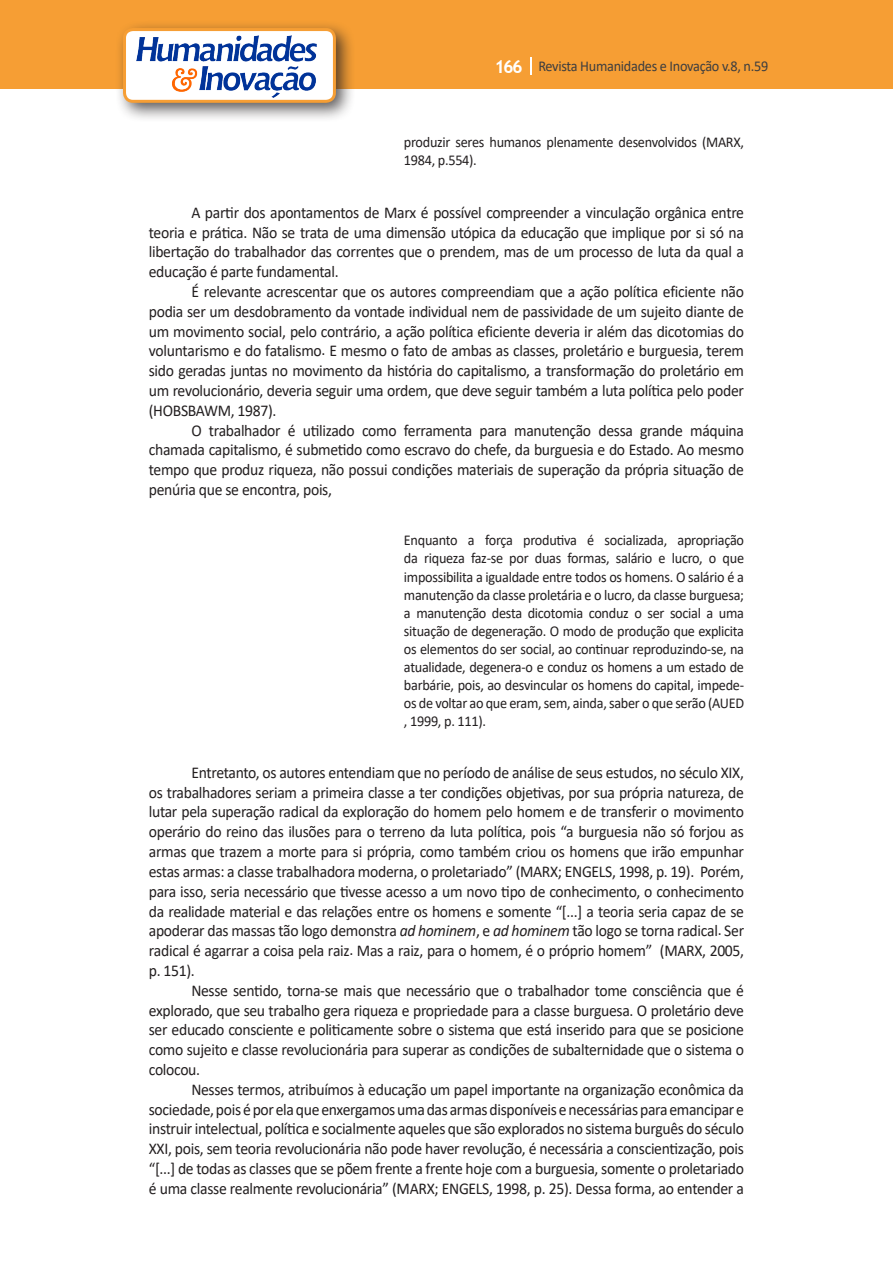
<style>
.page{position:relative;width:893px;height:1263px;background:#fff}
.page>*{position:absolute;margin:0;border:0;box-sizing:border-box;transform-origin:0 0}
.texto{font:16.5px/19.8px "Calibri";letter-spacing:-.02em;color:#231f20;text-align:justify;scale:.95 1}
.citacao{font:15px/18px "Calibri";letter-spacing:-.02em;color:#231f20;scale:.95 1}
.t1{font:15px "Calibri";letter-spacing:-.02em;color:#3e3e3f;scale:.95 1}
.s1{font-family:"Trebuchet MS";font-weight:700;font-size:18px;color:#fff}
.s2{font-style:italic}
</style>
<div class="page">
<div style="left:0;top:0;width:893px;height:88px;background:#f69e34"></div>
<svg style="left:530px;top:57px;width:2px;height:18px"></svg>
<div style="left:115px;top:20px;width:241px;height:103px;background:#231f20;opacity:.75"></div>
<div style="left:125px;top:30px;width:209px;height:71px;background:#fff;border-radius:9px"></div>
<div style="left:123px;top:28px;width:213px;height:75px;border:3px solid #f69e34;border-radius:9px"></div>
<img style="left:136px;top:36px;width:181px;height:61px">
<p class="t1" style="left:495px;top:56px;width:290px"><span class="s1">166</span> Revista Humanidades e Inovação v.8, n.59</p>
<p class="citacao" style="left:404px;top:133px;width:360px">produzir seres humanos plenamente desenvolvidos (MARX,<br>1984, p.554).</p>
<p class="texto" style="left:149px;top:202px;width:628px;text-indent:43px">A partir dos apontamentos de Marx é possível compreender a vinculação orgânica entre teoria e prática. Não se trata de uma dimensão utópica da educação que implique por si só na libertação do trabalhador das correntes que o prendem, mas de um processo de luta da qual a educação é parte fundamental.</p>
<p class="texto" style="left:149px;top:281px;width:628px;text-indent:43px">É relevante acrescentar que os autores compreendiam que a ação política eficiente não podia ser um desdobramento da vontade individual nem de passividade de um sujeito diante de um movimento social, pelo contrário, a ação política eficiente deveria ir além das dicotomias do voluntarismo e do fatalismo. E mesmo o fato de ambas as classes, proletário e burguesia, terem sido geradas juntas no movimento da história do capitalismo, a transformação do proletário em um revolucionário, deveria seguir uma ordem, que deve seguir também a luta política pelo poder (HOBSBAWM, 1987).</p>
<p class="texto" style="left:149px;top:420px;width:628px;text-indent:43px">O trabalhador é utilizado como ferramenta para manutenção dessa grande máquina chamada capitalismo, é submetido como escravo do chefe, da burguesia e do Estado. Ao mesmo tempo que produz riqueza, não possui condições materiais de superação da própria situação de penúria que se encontra, pois,</p>
<p class="citacao" style="left:404px;top:531px;width:360px;text-align:justify">Enquanto a força produtiva é socializada, apropriação da riqueza faz-se por duas formas, salário e lucro, o que impossibilita a igualdade entre todos os homens. O salário é a manutenção da classe proletária e o lucro, da classe burguesa; a manutenção desta dicotomia conduz o ser social a uma situação de degeneração. O modo de produção que explicita os elementos do ser social, ao continuar reproduzindo-se, na atualidade, degenera-o e conduz os homens a um estado de barbárie, pois, ao desvincular os homens do capital, impede&shy;os de voltar ao que eram, sem, ainda, saber o que serão (AUED , 1999, p. 111).</p>
<p class="texto" style="left:149px;top:762px;width:628px;text-indent:43px">Entretanto, os autores entendiam que no período de análise de seus estudos, no século XIX, os trabalhadores seriam a primeira classe a ter condições objetivas, por sua própria natureza, de lutar pela superação radical da exploração do homem pelo homem e de transferir o movimento operário do reino das ilusões para o terreno da luta política, pois “a burguesia não só forjou as armas que trazem a morte para si própria, como também criou os homens que irão empunhar estas armas: a classe trabalhadora moderna, o proletariado” (MARX; ENGELS, 1998, p. 19). Porém, para isso, seria necessário que tivesse acesso a um novo tipo de conhecimento, o conhecimento da realidade material e das relações entre os homens e somente “[...] a teoria seria capaz de se apoderar das massas tão logo demonstra <span class="s2">ad hominem</span>, e <span class="s2">ad hominem</span> tão logo se torna radical. Ser radical é agarrar a coisa pela raiz. Mas a raiz, para o homem, é o próprio homem” (MARX, 2005, p. 151).</p>
<p class="texto" style="left:149px;top:980px;width:628px;text-indent:43px">Nesse sentido, torna-se mais que necessário que o trabalhador tome consciência que é explorado, que seu trabalho gera riqueza e propriedade para a classe burguesa. O proletário deve ser educado consciente e politicamente sobre o sistema que está inserido para que se posicione como sujeito e classe revolucionária para superar as condições de subalternidade que o sistema o colocou.</p>
<p class="texto" style="left:149px;top:1079px;width:628px;text-indent:43px">Nesses termos, atribuímos à educação um papel importante na organização econômica da sociedade, pois é por ela que enxergamos uma das armas disponíveis e necessárias para emancipar e instruir intelectual, política e socialmente aqueles que são explorados no sistema burguês do século XXI, pois, sem teoria revolucionária não pode haver revolução, é necessária a conscientização, pois “[...] de todas as classes que se põem frente a frente hoje com a burguesia, somente o proletariado é uma classe realmente revolucionária” (MARX; ENGELS, 1998, p. 25). Dessa forma, ao entender a</p>
</div>
